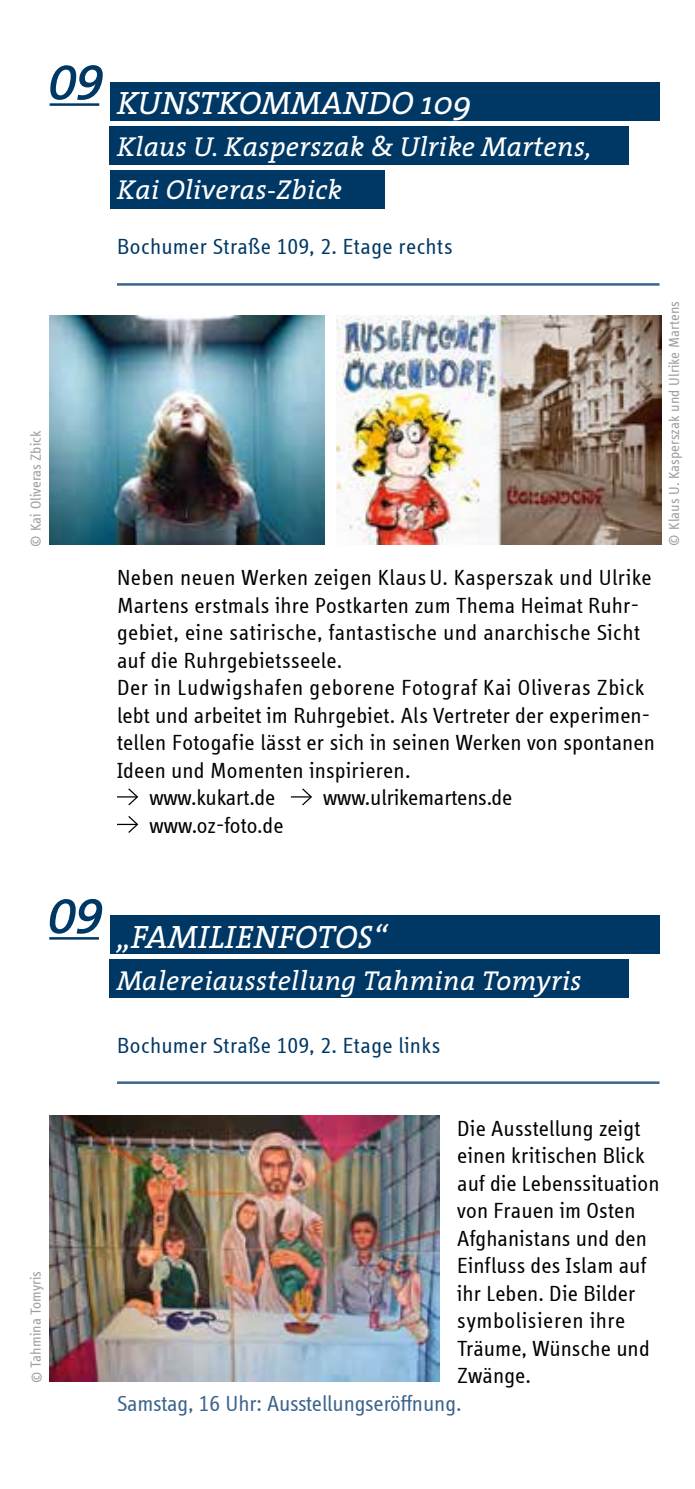
<style>
.page{position:relative;width:695px;height:1489px;background:#fff}
.page>*{position:absolute;margin:0;border:0;box-sizing:border-box;transform-origin:0 0}
.t1{font:italic 50px "The Serif Semi Bold Caps";color:#003865}
.t2{font:italic 32.5px "The Serif";letter-spacing:.01em;color:#fff}
.t3{font:italic 27.5px/42.5px "The Serif";letter-spacing:.01em;color:#fff}
.t4{font:22.5px/27.5px "Info Display Offc";letter-spacing:.01em;color:#000}
.t5{font:22.5px "Info Display Offc";letter-spacing:.015em;color:#003865}
.t6{font:22.5px "Info Display Offc";letter-spacing:-.005em;color:#3b648d}
.t7{font:15px "Info Display Offc";color:#9d9d9c}
</style>
<div class="page">
<div style="left:109px;top:81px;width:550px;height:39px;background:#003865"></div>
<div style="left:109px;top:126px;width:520px;height:38px;background:#003865"></div>
<div style="left:109px;top:170px;width:275px;height:38px;background:#003865"></div>
<svg style="left:117px;top:788px;width:22px;height:18px"></svg>
<svg style="left:291px;top:788px;width:21px;height:18px"></svg>
<hr style="left:117px;top:823px;width:20px;height:2px;background:#000">
<svg style="left:127px;top:816px;width:12px;height:17px"></svg>
<hr style="left:50px;top:103px;width:49px;height:3px;background:#003865">
<hr style="left:117px;top:283px;width:542px;height:3px;background:#3b648d">
<img style="left:336px;top:316px;width:325px;height:228px">
<div style="left:109px;top:915px;width:550px;height:39px;background:#003865"></div>
<div style="left:109px;top:959px;width:520px;height:39px;background:#003865"></div>
<hr style="left:49px;top:937px;width:50px;height:2px;background:#003865">
<hr style="left:117px;top:1081px;width:542px;height:2px;background:#3b648d">
<img style="left:50px;top:1115px;width:389px;height:266px">
<img style="left:50px;top:316px;width:274px;height:228px">
<h1 class="t1" style="left:48px;top:41px;width:57px">09</h1>
<h2 class="t2" style="left:117px;top:76px;width:356px">KUNSTKOMMANDO 109</h2>
<p class="t3" style="left:117px;top:125px;width:476px">Klaus U. Kasperszak &amp; Ulrike Martens,<br>Kai Oliveras-Zbick</p>
<p class="t5" style="left:117px;top:234px;width:337px">Bochumer Straße 109, 2. Etage rechts</p>
<p class="t7" style="left:28px;top:547px;width:118px;rotate:-90deg">© Kai Oliveras Zbick</p>
<p class="t4" style="left:117px;top:564px;width:536px">Neben neuen Werken zeigen Klaus U. Kasperszak und Ulrike</p>
<p class="t4" style="left:117px;top:591px;width:523px">Martens erstmals ihre Postkarten zum Thema Heimat Ruhr-</p>
<p class="t4" style="left:117px;top:619px;width:524px">gebiet, eine satirische, fantastische und anarchische Sicht</p>
<p class="t4" style="left:117px;top:646px;width:227px">auf die Ruhrgebietsseele.</p>
<p class="t4" style="left:117px;top:674px;width:529px">Der in Ludwigshafen geborene Fotograf Kai Oliveras Zbick</p>
<p class="t4" style="left:117px;top:701px;width:534px">lebt und arbeitet im Ruhrgebiet. Als Vertreter der experimen-</p>
<p class="t4" style="left:117px;top:729px;width:539px">tellen Fotogafie lässt er sich in seinen Werken von spontanen</p>
<p class="t4" style="left:117px;top:756px;width:295px">Ideen und Momenten inspirieren.</p>
<p class="t4" style="left:149px;top:784px;width:127px">www.kukart.de</p>
<p class="t4" style="left:323px;top:784px;width:191px">www.ulrikemartens.de</p>
<p class="t4" style="left:149px;top:811px;width:136px">www.oz-foto.de</p>
<p class="t7" style="left:666px;top:545px;width:246px;rotate:-90deg">© Klaus U. Kasperszak und Ulrike Martens</p>
<h1 class="t1" style="left:47px;top:874px;width:57px">09</h1>
<h2 class="t2" style="left:117px;top:909px;width:271px">„FAMILIENFOTOS“</h2>
<p class="t3" style="left:117px;top:958px;width:466px">Malereiausstellung Tahmina Tomyris</p>
<p class="t5" style="left:117px;top:1033px;width:325px">Bochumer Straße 109, 2. Etage links</p>
<p class="t7" style="left:28px;top:1383px;width:113px;rotate:-90deg">© Tahmina Tomyris</p>
<p class="t4" style="left:457px;top:1114px;width:204px">Die Ausstellung zeigt einen kritischen Blick auf die Lebenssituation von Frauen im Osten<br>Afghanistans und den<br>Einfluss des Islam auf ihr Leben. Die Bilder symbolisieren ihre<br>Träume, Wünsche und<br>Zwänge.</p>
<p class="t6" style="left:117px;top:1391px;width:346px">Samstag, 16 Uhr: Ausstellungseröffnung.</p>
</div>
